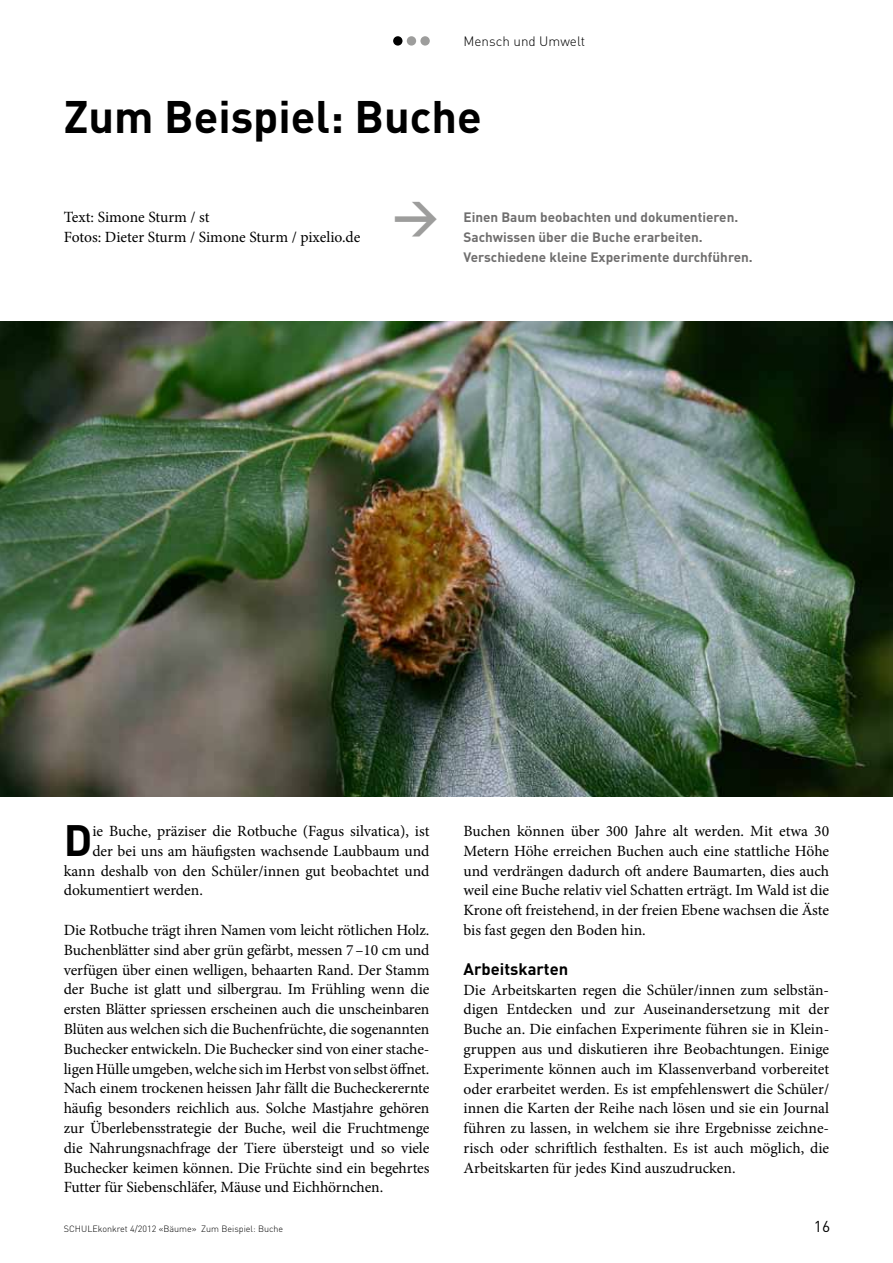
<style>
.page{position:relative;width:893px;height:1263px;background:#fff}
.page>*{position:absolute;margin:0;border:0;box-sizing:border-box;transform-origin:0 0}
.t1{font:700 45px "DIN";color:#000}
.t2{font:700 45px "DIN";color:#9d9d9c}
.t3{font:700 43.35px "DIN";color:#000}
.t4{font:700 16.5px "DIN";color:#000}
.t5{font:15.6px/19.8px "Minion Pro";color:#000;text-align:justify}
.t6{font:15.6px "DIN";color:#000}
.t7{font:700 13.5px/19.8px "DIN";color:#706f6f}
.t8{font:300 13.5px "DIN";color:#000}
.t9{font:300 9px "DIN";color:#000}
</style>
<div class="page">
<div style="left:407px;top:36px;width:9px;height:10px;background:#9d9d9c;border-radius:50%"></div>
<div style="left:420px;top:36px;width:10px;height:10px;background:#9d9d9c;border-radius:50%"></div>
<div style="left:393px;top:36px;width:9px;height:10px;background:#000;border-radius:50%"></div>
<img style="left:0;top:321px;width:893px;height:475px">
<p class="t8" style="left:463px;top:33px;width:123px">Mensch und Umwelt</p>
<h1 class="t1" style="left:64px;top:87px;width:419px">Zum Beispiel: Buche</h1>
<p class="t5" style="left:64px;top:207px;width:298px">Text: Simone Sturm / st<br>Fotos: Dieter Sturm / Simone Sturm / pixelio.de</p>
<h1 class="t2" style="left:393px;top:186px;width:48px">&gt;</h1>
<p class="t7" style="left:463px;top:207px;width:291px">Einen Baum beobachten und dokumentieren.<br>Sachwissen über die Buche erarbeiten.<br>Verschiedene kleine Experimente durchführen.</p>
<h2 class="t3" style="left:64px;top:812px;width:30px">D</h2>
<p class="t5" style="left:92px;top:821px;width:339px">ie Buche, präziser die Rotbuche (Fagus silvatica), ist</p>
<p class="t5" style="left:92px;top:841px;width:339px">der bei uns am häufigsten wachsende Laubbaum und</p>
<p class="t5" style="left:64px;top:861px;width:367px">kann deshalb von den Schüler/innen gut beobachtet und</p>
<p class="t5" style="left:64px;top:881px;width:141px">dokumentiert werden.</p>
<p class="t5" style="left:64px;top:920px;width:367px">Die Rotbuche trägt ihren Namen vom leicht rötlichen Holz.<br>Buchenblätter sind aber grün gefärbt, messen 7–10 cm und verfügen über einen welligen, behaarten Rand. Der Stamm der Buche ist glatt und silbergrau. Im Frühling wenn die ersten Blätter spriessen erscheinen auch die unscheinbaren Blüten aus welchen sich die Buchenfrüchte, die sogenannten Buchecker entwickeln. Die Buchecker sind von einer stache&shy;ligen Hülle umgeben, welche sich im Herbst von selbst öffnet.<br>Nach einem trockenen heissen Jahr fällt die Bucheckerernte häufig besonders reichlich aus. Solche Mastjahre gehören zur Überlebensstrategie der Buche, weil die Fruchtmenge die Nahrungsnachfrage der Tiere übersteigt und so viele Buchecker keimen können. Die Früchte sind ein begehrtes Futter für Siebenschläfer, Mäuse und Eichhörnchen.</p>
<p class="t9" style="left:64px;top:1223px;width:221px">SCHULEkonkret 4/2012 «Bäume» Zum Beispiel: Buche</p>
<p class="t5" style="left:463px;top:821px;width:367px">Buchen können über 300 Jahre alt werden. Mit etwa 30<br>Metern Höhe erreichen Buchen auch eine stattliche Höhe und verdrängen dadurch oft andere Baumarten, dies auch weil eine Buche relativ viel Schatten erträgt. Im Wald ist die Krone oft freistehend, in der freien Ebene wachsen die Äste bis fast gegen den Boden hin.</p>
<p class="t4" style="left:463px;top:958px;width:106px">Arbeitskarten</p>
<p class="t5" style="left:463px;top:980px;width:367px">Die Arbeitskarten regen die Schüler/innen zum selbstän&shy;digen Entdecken und zur Auseinandersetzung mit der Buche an. Die einfachen Experimente führen sie in Klein&shy;gruppen aus und diskutieren ihre Beobachtungen. Einige Experimente können auch im Klassenverband vorbereitet oder erarbeitet werden. Es ist empfehlenswert die Schüler/ innen die Karten der Reihe nach lösen und sie ein Journal führen zu lassen, in welchem sie ihre Ergebnisse zeichne&shy;risch oder schriftlich festhalten. Es ist auch möglich, die Arbeitskarten für jedes Kind auszudrucken.</p>
<p class="t6" style="left:814px;top:1217px;width:18px">16</p>
</div>
